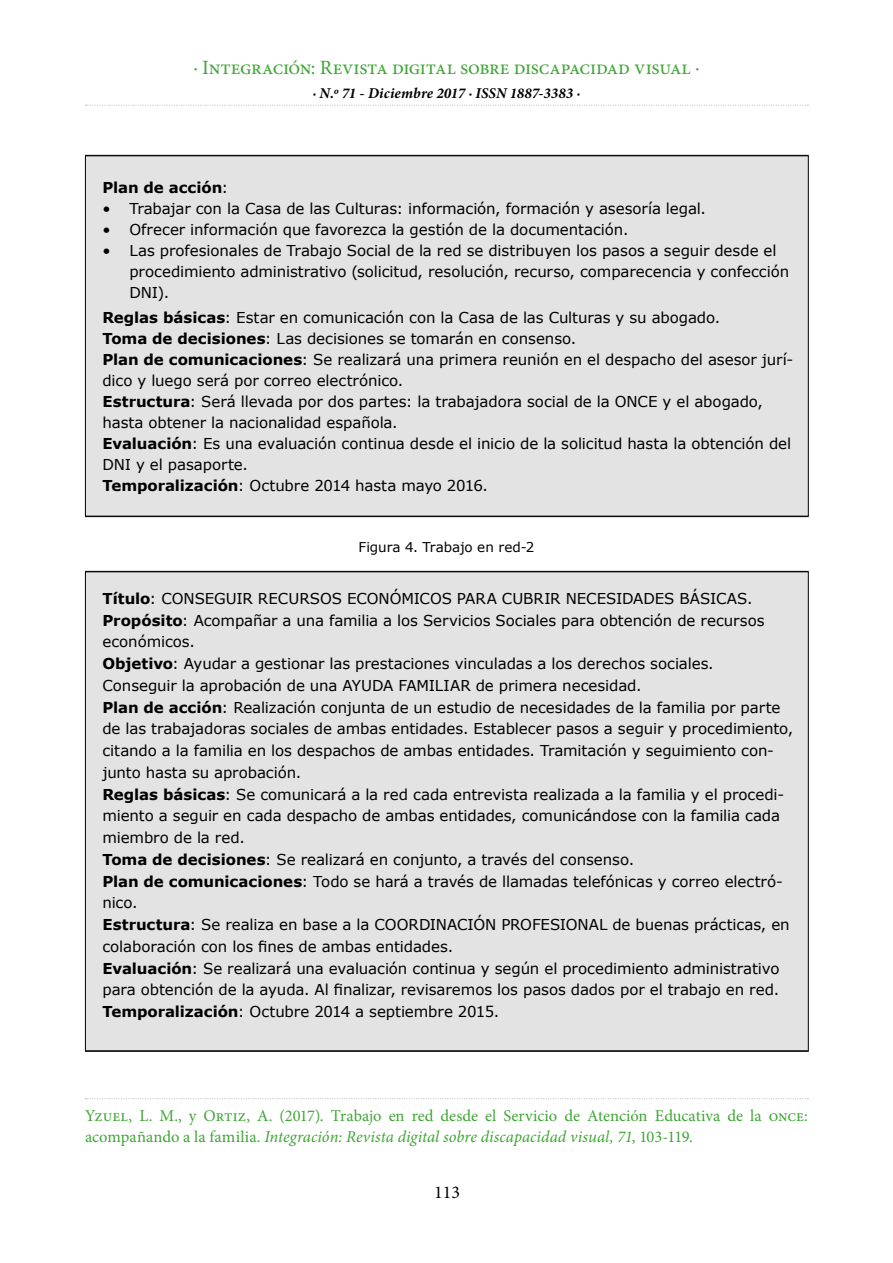
<style>
.page{position:relative;width:893px;height:1263px;background:#fff}
.page>*{position:absolute;margin:0;border:0;box-sizing:border-box;transform-origin:0 0}
.t1{font:20.25px "Minion Pro";letter-spacing:-.02em;color:#3fa535}
.t2{font:18px "Minion Pro";color:#000}
.t3{font:16.5px/21px "Minion Pro";color:#3fa535}
.Texto_celda_encabeza{font:15px/21.8px "Verdana";letter-spacing:-.005em;color:#000}
.t4{font:italic 700 15px "Minion Pro";color:#000}
.Texto_celda_encabeza-2{font:700 15px "Verdana";letter-spacing:-.005em;color:#000}
.t5{font:13.5px "Verdana";color:#000}
.s1{font-weight:400}
.s2{font-weight:700}
.s3{font-style:italic}
</style>
<div class="page">
<svg style="left:86px;top:105px;width:722px;height:1px"></svg>
<div style="left:85px;top:156px;width:723px;height:360px;background:#e3e3e3"></div>
<hr style="left:85px;top:155px;width:724px;height:1px;background:#000">
<hr style="left:85px;top:156px;width:724px;height:1px;background:#000">
<hr style="left:85px;top:516px;width:724px;height:1px;background:#000">
<hr style="left:85px;top:156px;width:1px;height:360px;background:#000">
<hr style="left:808px;top:156px;width:1px;height:360px;background:#000">
<div style="left:85px;top:572px;width:723px;height:479px;background:#e3e3e3"></div>
<hr style="left:85px;top:571px;width:724px;height:1px;background:#000">
<hr style="left:85px;top:572px;width:724px;height:1px;background:#000">
<hr style="left:85px;top:1050px;width:724px;height:1px;background:#000">
<hr style="left:85px;top:1051px;width:724px;height:1px;background:#000">
<hr style="left:85px;top:572px;width:1px;height:479px;background:#000">
<hr style="left:808px;top:572px;width:1px;height:479px;background:#000">
<svg style="left:86px;top:1098px;width:722px;height:1px"></svg>
<h1 class="t1" style="left:193px;top:54px;width:508px">· Integración: Revista digital sobre discapacidad visual ·</h1>
<p class="t4" style="left:312px;top:83px;width:270px">· N.º 71 - Diciembre 2017 · ISSN 1887-3383 ·</p>
<p class="Texto_celda_encabeza-2" style="left:102px;top:178px;width:127px">Plan de acción<span class="s1">:</span></p>
<p class="Texto_celda_encabeza" style="left:102px;top:197px;width:605px">• Trabajar con la Casa de las Culturas: información, formación y asesoría legal.</p>
<p class="Texto_celda_encabeza" style="left:102px;top:218px;width:528px">• Ofrecer información que favorezca la gestión de la documentación.</p>
<p class="Texto_celda_encabeza" style="left:129px;top:239px;width:661px;line-height:21px;text-indent:-27px">• Las profesionales de Trabajo Social de la red se distribuyen los pasos a seguir desde el procedimiento administrativo (solicitud, resolución, recurso, comparecencia y confección<br>DNI).</p>
<p class="Texto_celda_encabeza" style="left:102px;top:306px;width:619px"><span class="s2">Reglas básicas</span>: Estar en comunicación con la Casa de las Culturas y su abogado.</p>
<p class="Texto_celda_encabeza" style="left:102px;top:327px;width:475px"><span class="s2">Toma de decisiones</span>: Las decisiones se tomarán en consenso.</p>
<p class="Texto_celda_encabeza" style="left:102px;top:348px;width:692px;line-height:21px"><span class="s2">Plan de comunicaciones</span>: Se realizará una primera reunión en el despacho del asesor jurí&shy;dico y luego será por correo electrónico.</p>
<p class="Texto_celda_encabeza" style="left:102px;top:390px;width:662px;line-height:21px"><span class="s2">Estructura</span>: Será llevada por dos partes: la trabajadora social de la ONCE y el abogado, hasta obtener la nacionalidad española.</p>
<p class="Texto_celda_encabeza" style="left:102px;top:432px;width:690px;line-height:21px"><span class="s2">Evaluación</span>: Es una evaluación continua desde el inicio de la solicitud hasta la obtención del<br>DNI y el pasaporte.</p>
<p class="Texto_celda_encabeza" style="left:102px;top:474px;width:387px"><span class="s2">Temporalización</span>: Octubre 2014 hasta mayo 2016.</p>
<p class="t5" style="left:358px;top:539px;width:178px">Figura 4. Trabajo en red-2</p>
<p class="Texto_celda_encabeza" style="left:102px;top:587px;width:652px"><span class="s2">Título</span>: CONSEGUIR RECURSOS ECONÓMICOS PARA CUBRIR NECESIDADES BÁSICAS.</p>
<p class="Texto_celda_encabeza" style="left:102px;top:609px;width:664px"><span class="s2">Propósito</span>: Acompañar a una familia a los Servicios Sociales para obtención de recursos económicos.</p>
<p class="Texto_celda_encabeza" style="left:102px;top:652px;width:613px"><span class="s2">Objetivo</span>: Ayudar a gestionar las prestaciones vinculadas a los derechos sociales.</p>
<p class="Texto_celda_encabeza" style="left:102px;top:674px;width:541px">Conseguir la aprobación de una AYUDA FAMILIAR de primera necesidad.</p>
<p class="Texto_celda_encabeza" style="left:102px;top:696px;width:692px"><span class="s2">Plan de acción</span>: Realización conjunta de un estudio de necesidades de la familia por parte de las trabajadoras sociales de ambas entidades. Establecer pasos a seguir y procedimiento, citando a la familia en los despachos de ambas entidades. Tramitación y seguimiento con&shy;junto hasta su aprobación.</p>
<p class="Texto_celda_encabeza" style="left:102px;top:783px;width:683px"><span class="s2">Reglas básicas</span>: Se comunicará a la red cada entrevista realizada a la familia y el procedi&shy;miento a seguir en cada despacho de ambas entidades, comunicándose con la familia cada miembro de la red.</p>
<p class="Texto_celda_encabeza" style="left:102px;top:848px;width:533px"><span class="s2">Toma de decisiones</span>: Se realizará en conjunto, a través del consenso.</p>
<p class="Texto_celda_encabeza" style="left:102px;top:870px;width:682px"><span class="s2">Plan de comunicaciones</span>: Todo se hará a través de llamadas telefónicas y correo electró&shy;nico.</p>
<p class="Texto_celda_encabeza" style="left:102px;top:913px;width:689px"><span class="s2">Estructura</span>: Se realiza en base a la COORDINACIÓN PROFESIONAL de buenas prácticas, en colaboración con los fines de ambas entidades.</p>
<p class="Texto_celda_encabeza" style="left:102px;top:957px;width:678px"><span class="s2">Evaluación</span>: Se realizará una evaluación continua y según el procedimiento administrativo para obtención de la ayuda. Al finalizar, revisaremos los pasos dados por el trabajo en red.</p>
<p class="Texto_celda_encabeza" style="left:102px;top:1000px;width:398px"><span class="s2">Temporalización</span>: Octubre 2014 a septiembre 2015.</p>
<p class="t3" style="left:85px;top:1105px;width:724px">Yzuel, L. M., y Ortiz, A. (2017). Trabajo en red desde el Servicio de Atención Educativa de la once: acompañando a la familia. <span class="s3">Integración: Revista digital sobre discapacidad visual, 71</span>, 103-119.</p>
<p class="t2" style="left:434px;top:1180px;width:27px">113</p>
</div>
